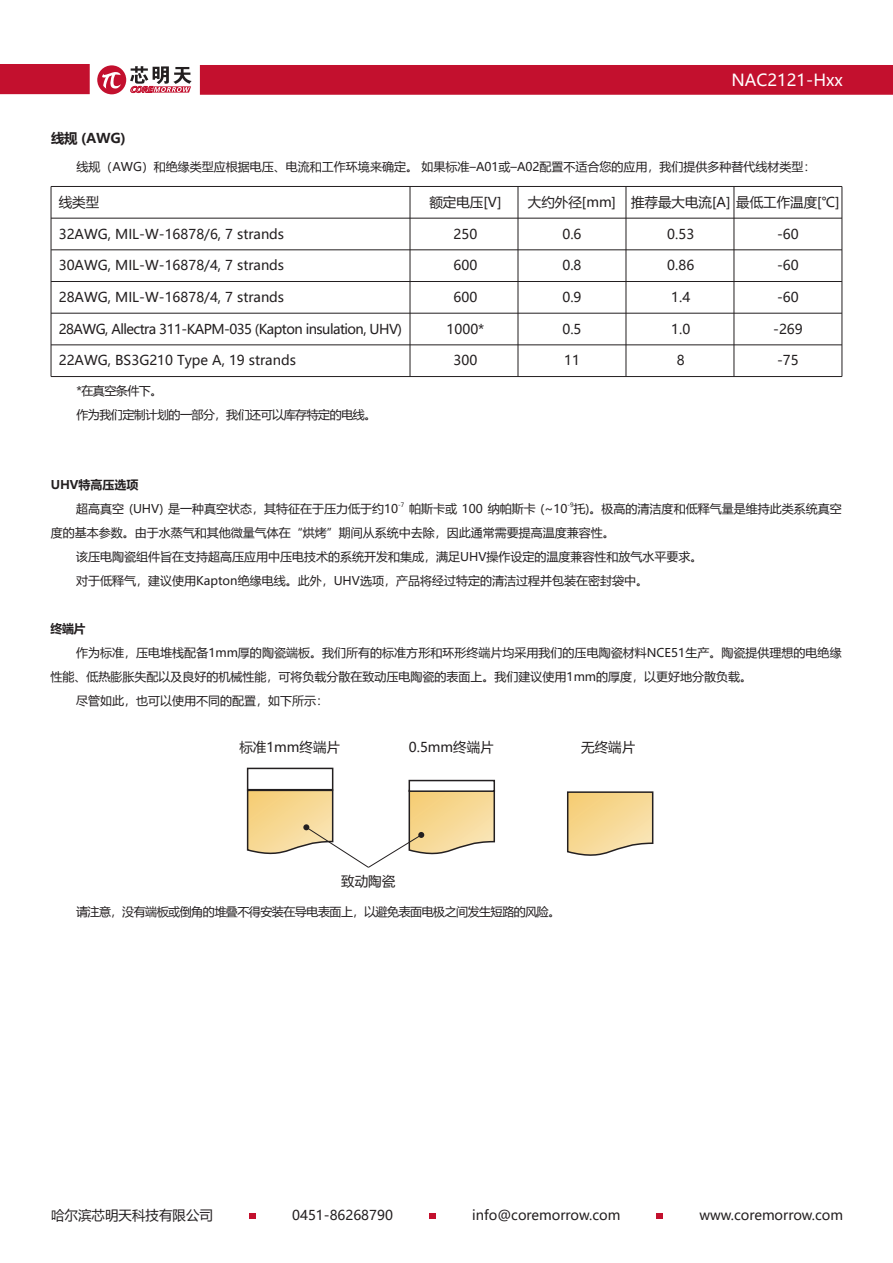
<style>
.page{position:relative;width:893px;height:1263px;background:#fff}
.page>*{position:absolute;margin:0;border:0;box-sizing:border-box;transform-origin:0 0}
.t1{font:16.5px "Microsoft Ya Hei";color:#fff}
.t2{font:13.5px "Microsoft Ya Hei";color:#231f20}
.t3{font:13.5px "Microsoft Ya Hei";letter-spacing:-.04em;color:#231f20}
.t4{font:700 13.5px "Microsoft Ya Hei";color:#231f20}
.t5{font:12px "Microsoft Ya Hei";color:#231f20}
.t6{font:12px/24px "Microsoft Ya Hei";letter-spacing:-.04em;color:#231f20}
.t7{font:700 12px "Microsoft Ya Hei";color:#231f20}
.t8{font:6px "Microsoft Ya Hei";color:#231f20}
</style>
<div class="page">
<hr style="left:518px;top:186px;width:1px;height:190px;background:#231f20">
<hr style="left:626px;top:186px;width:1px;height:190px;background:#231f20">
<hr style="left:734px;top:186px;width:1px;height:190px;background:#231f20">
<hr style="left:410px;top:186px;width:1px;height:190px;background:#231f20">
<hr style="left:842px;top:186px;width:1px;height:190px;background:#231f20">
<hr style="left:51px;top:186px;width:1px;height:190px;background:#231f20">
<hr style="left:51px;top:218px;width:791px;height:1px;background:#231f20">
<hr style="left:51px;top:186px;width:791px;height:1px;background:#231f20">
<hr style="left:51px;top:281px;width:791px;height:1px;background:#231f20">
<hr style="left:51px;top:250px;width:791px;height:1px;background:#231f20">
<hr style="left:51px;top:313px;width:791px;height:1px;background:#231f20">
<hr style="left:51px;top:376px;width:791px;height:1px;background:#231f20">
<hr style="left:51px;top:345px;width:791px;height:1px;background:#231f20">
<div style="left:200px;top:65px;width:693px;height:30px;background:#c3102e"></div>
<div style="left:0;top:64px;width:90px;height:30px;background:#c3102e"></div>
<div style="left:97px;top:65px;width:29px;height:29px;background:#c3102e;border-radius:50%"></div>
<svg style="left:102px;top:72px;width:19px;height:17px"></svg>
<svg style="left:130px;top:66px;width:62px;height:27px"></svg>
<svg style="left:250px;top:1213px;width:6px;height:5px"></svg>
<div style="left:429px;top:1212px;width:7px;height:6px;background:#c3102e"></div>
<svg style="left:657px;top:1213px;width:6px;height:5px"></svg>
<svg style="left:567px;top:791px;width:87px;height:65px;background:#e7ce95"></svg>
<div style="left:247px;top:768px;width:86px;height:22px;background:#fff;border:2px solid #231f20"></div>
<div style="left:409px;top:780px;width:86px;height:12px;background:#fff;border:2px solid #231f20"></div>
<svg style="left:246px;top:789px;width:250px;height:79px"></svg>
<p class="t4" style="left:51px;top:129px;width:76px">线规 (AWG)</p>
<h1 class="t1" style="left:731px;top:69px;width:113px">NAC2121-Hxx</h1>
<p class="t5" style="left:76px;top:159px;width:741px">线规（AWG）和绝缘类型应根据电压、电流和工作环境来确定。 如果标准–A01或–A02配置不适合您的应用，我们提供多种替代线材类型：</p>
<p class="t2" style="left:59px;top:193px;width:42px">线类型</p>
<p class="t2" style="left:429px;top:193px;width:74px">额定电压[V]</p>
<p class="t2" style="left:528px;top:193px;width:313px">大约外径[mm] 推荐最大电流[A] 最低工作温度[℃]</p>
<p class="t2" style="left:454px;top:225px;width:25px">250</p>
<p class="t2" style="left:562px;top:225px;width:21px">0.6</p>
<p class="t2" style="left:667px;top:225px;width:28px">0.53</p>
<p class="t2" style="left:777px;top:225px;width:23px">-60</p>
<p class="t2" style="left:454px;top:256px;width:25px">600</p>
<p class="t2" style="left:562px;top:256px;width:21px">0.8</p>
<p class="t2" style="left:667px;top:256px;width:28px">0.86</p>
<p class="t2" style="left:777px;top:256px;width:23px">-60</p>
<p class="t2" style="left:454px;top:288px;width:25px">600</p>
<p class="t2" style="left:562px;top:288px;width:21px">0.9</p>
<p class="t2" style="left:671px;top:288px;width:21px">1.4</p>
<p class="t2" style="left:777px;top:288px;width:23px">-60</p>
<p class="t2" style="left:447px;top:320px;width:39px">1000*</p>
<p class="t2" style="left:562px;top:320px;width:21px">0.5</p>
<p class="t2" style="left:671px;top:320px;width:21px">1.0</p>
<p class="t2" style="left:773px;top:320px;width:31px">-269</p>
<p class="t2" style="left:454px;top:351px;width:25px">300</p>
<p class="t2" style="left:564px;top:351px;width:17px">11</p>
<p class="t2" style="left:677px;top:351px;width:9px">8</p>
<p class="t2" style="left:777px;top:351px;width:23px">-75</p>
<p class="t2" style="left:59px;top:225px;width:227px">32AWG, MIL-W-16878/6, 7 strands</p>
<p class="t2" style="left:59px;top:256px;width:227px">30AWG, MIL-W-16878/4, 7 strands</p>
<p class="t2" style="left:59px;top:288px;width:227px">28AWG, MIL-W-16878/4, 7 strands</p>
<p class="t3" style="left:59px;top:320px;width:345px">28AWG, Allectra 311-KAPM-035 (Kapton insulation, UHV)</p>
<p class="t2" style="left:59px;top:351px;width:239px">22AWG, BS3G210 Type A, 19 strands</p>
<p class="t6" style="left:76px;top:378px;width:301px">*在真空条件下。<br>作为我们定制计划的一部分，我们还可以库存特定的电线。</p>
<p class="t7" style="left:51px;top:476px;width:89px">UHV特高压选项</p>
<p class="t5" style="left:76px;top:500px;width:323px">超高真空 (UHV) 是一种真空状态，其特征在于压力低于约10</p>
<p class="t8" style="left:398px;top:501px;width:8px">-7</p>
<p class="t5" style="left:409px;top:500px;width:160px">帕斯卡或 100 纳帕斯卡 (~10</p>
<p class="t8" style="left:567px;top:501px;width:8px">-9</p>
<p class="t5" style="left:574px;top:500px;width:270px">托)。极高的清洁度和低释气量是维持此类系统真空</p>
<p class="t5" style="left:51px;top:524px;width:565px">度的基本参数。由于水蒸气和其他微量气体在“烘烤”期间从系统中去除，因此通常需要提高温度兼容性。</p>
<p class="t5" style="left:76px;top:548px;width:628px">该压电陶瓷组件旨在支持超高压应用中压电技术的系统开发和集成，满足UHV操作设定的温度兼容性和放气水平要求。</p>
<p class="t5" style="left:76px;top:572px;width:573px">对于低释气，建议使用Kapton绝缘电线。此外，UHV选项，产品将经过特定的清洁过程并包装在密封袋中。</p>
<p class="t7" style="left:51px;top:621px;width:37px">终端片</p>
<p class="t5" style="left:76px;top:645px;width:767px">作为标准，压电堆栈配备1mm厚的陶瓷端板。我们所有的标准方形和环形终端片均采用我们的压电陶瓷材料NCE51生产。陶瓷提供理想的电绝缘</p>
<p class="t5" style="left:51px;top:669px;width:703px">性能、低热膨胀失配以及良好的机械性能，可将负载分散在致动压电陶瓷的表面上。我们建议使用1mm的厚度，以更好地分散负载。</p>
<p class="t5" style="left:76px;top:693px;width:253px">尽管如此，也可以使用不同的配置，如下所示：</p>
<p class="t2" style="left:239px;top:738px;width:102px">标准1mm终端片</p>
<p class="t2" style="left:409px;top:738px;width:86px">0.5mm终端片</p>
<p class="t2" style="left:581px;top:738px;width:55px">无终端片</p>
<p class="t2" style="left:341px;top:872px;width:55px">致动陶瓷</p>
<p class="t6" style="left:76px;top:899px;width:486px">请注意，没有端板或倒角的堆叠不得安装在导电表面上，以避免表面电极之间发生短路的风险。</p>
<p class="t2" style="left:51px;top:1205px;width:163px">哈尔滨芯明天科技有限公司</p>
<p class="t2" style="left:292px;top:1205px;width:102px">0451-86268790</p>
<p class="t2" style="left:472px;top:1205px;width:150px">info@coremorrow.com</p>
<p class="t2" style="left:699px;top:1205px;width:145px">www.coremorrow.com</p>
</div>
